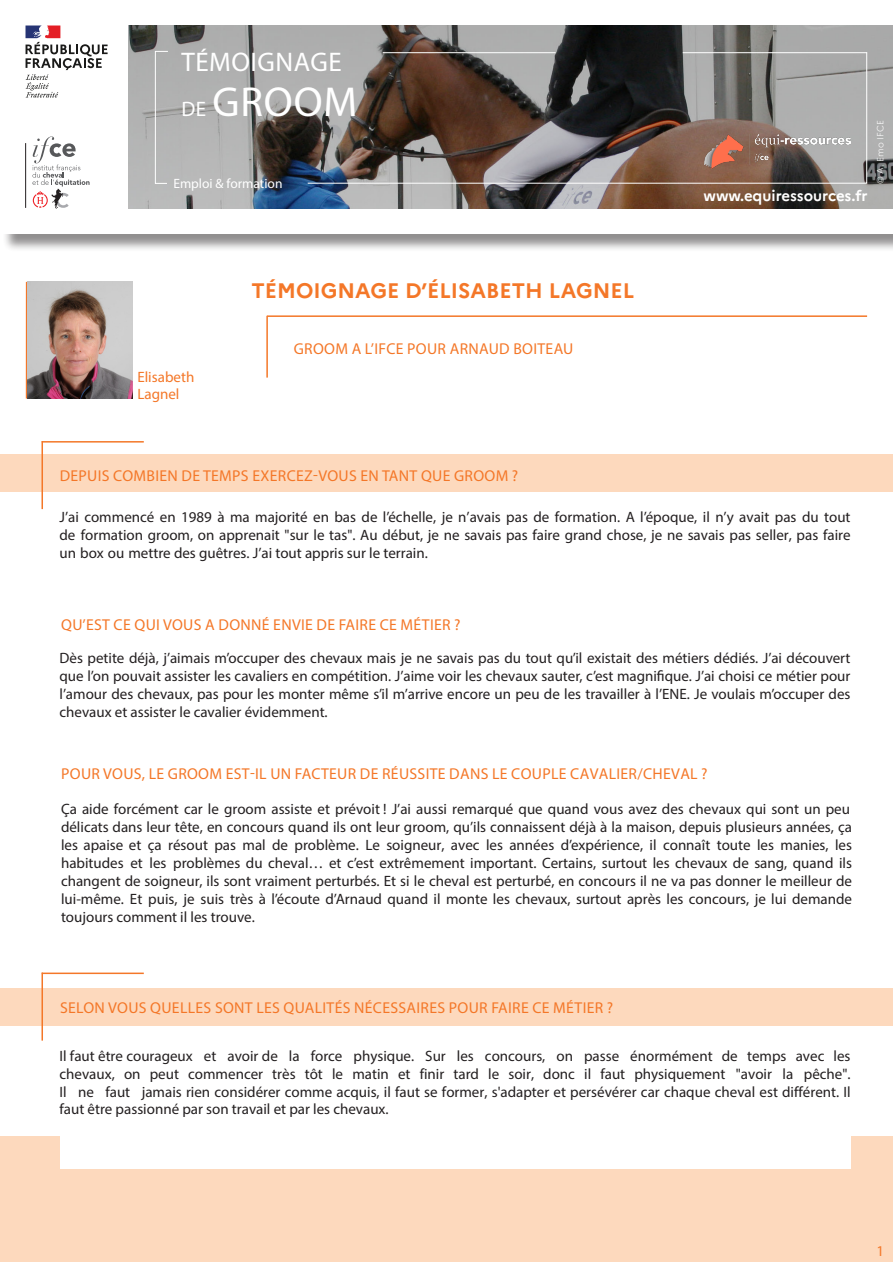
<style>
.page{position:relative;width:893px;height:1263px;background:#fff}
.page>*{position:absolute;margin:0;border:0;box-sizing:border-box;transform-origin:0 0}
.t1{font:42px "Myriad Pro";letter-spacing:.02em;color:#fff}
.t2{font:27px "Myriad Pro";letter-spacing:.02em;color:#fff}
.TITRE{font:700 21px "Marianne";color:#f47728}
.Paragraphe_aplat_col{font:15.75px "Myriad Pro";letter-spacing:.02em;color:#f47728}
.SOUS-TITRE{font:15.75px "Myriad Pro";letter-spacing:.02em;color:#f47728}
.Paragraphe_aplat_col-2{font:15px/18px "Myriad Pro";color:#231f20;text-align:justify}
.t3{font:700 15px "Marianne";letter-spacing:-.005em;color:#fff}
.IFCE_-_NOM_PRÉNOM{font:15px/16.5px "Myriad Pro";color:#f47728}
.t4{font:13.5px "Myriad Pro";color:#fff}
.t5{font:300 9px "Marianne";letter-spacing:.01em;color:#fff}
.s1{font-size:21px}
</style>
<div class="page">
<div style="left:2px;top:211px;width:891px;height:42px;background:#231f20;opacity:.5"></div>
<div style="left:0;top:208px;width:893px;height:26px;background:#fff"></div>
<hr style="left:26px;top:143px;width:1px;height:65px;background:#231f20">
<svg style="left:32px;top:136px;width:58px;height:72px"></svg>
<svg style="left:26px;top:26px;width:82px;height:72px"></svg>
<img style="left:128px;top:26px;width:765px;height:182px">
<svg style="left:155px;top:51px;width:14px;height:133px;background:#b6b7b7"></svg>
<svg style="left:307px;top:52px;width:560px;height:132px;background:#6e6561"></svg>
<img style="left:705px;top:134px;width:145px;height:34px">
<hr style="left:683px;top:52px;width:184px;height:1px;background:#fff">
<div style="left:0;top:1136px;width:893px;height:125px;background:#fdd9bd"></div>
<hr style="left:267px;top:315px;width:600px;height:2px;background:#f47728">
<hr style="left:266px;top:316px;width:2px;height:62px;background:#f47728">
<div style="left:0;top:454px;width:893px;height:38px;background:#fdd9bd"></div>
<hr style="left:42px;top:441px;width:102px;height:2px;background:#f47728">
<hr style="left:42px;top:441px;width:1px;height:68px;background:#f47728">
<div style="left:0;top:988px;width:893px;height:37px;background:#fdd9bd"></div>
<hr style="left:42px;top:972px;width:102px;height:2px;background:#f47728">
<hr style="left:42px;top:972px;width:1px;height:68px;background:#f47728">
<div style="left:60px;top:1049px;width:790px;height:120px;background:#fff"></div>
<hr style="left:26px;top:282px;width:1px;height:116px;background:#f47728">
<img style="left:27px;top:282px;width:106px;height:116px">
<p class="t2" style="left:181px;top:45px;width:162px">TÉMOIGNAGE</p>
<p class="t1" style="left:181px;top:76px;width:177px"><span class="s1">DE</span> GROOM</p>
<p class="t4" style="left:173px;top:175px;width:111px">Emploi &amp; formation</p>
<p class="t3" style="left:703px;top:187px;width:165px">www.equiressources.fr</p>
<p class="t5" style="left:875px;top:184px;width:65px;rotate:-90deg">© A. Emo IFCE</p>
<p class="TITRE" style="left:251px;top:277px;width:384px">TÉMOIGNAGE D’ÉLISABETH LAGNEL</p>
<p class="IFCE_-_NOM_PRÉNOM" style="left:137px;top:368px;width:58px">Elisabeth<br>Lagnel</p>
<p class="Paragraphe_aplat_col" style="left:294px;top:338px;width:281px">GROOM A L’IFCE POUR ARNAUD BOITEAU</p>
<p class="Paragraphe_aplat_col" style="left:60px;top:466px;width:460px">DEPUIS COMBIEN DE TEMPS EXERCEZ-VOUS EN TANT QUE GROOM ?</p>
<p class="Paragraphe_aplat_col-2" style="left:60px;top:507px;width:792px">J’ai commencé en 1989 à ma majorité en bas de l’échelle, je n’avais pas de formation. A l’époque, il n’y avait pas du tout de formation groom, on apprenait "sur le tas". Au début, je ne savais pas faire grand chose, je ne savais pas seller, pas faire un box ou mettre des guêtres. J’ai tout appris sur le terrain.</p>
<p class="SOUS-TITRE" style="left:61px;top:615px;width:401px">QU’EST CE QUI VOUS A DONNÉ ENVIE DE FAIRE CE MÉTIER ?</p>
<p class="Paragraphe_aplat_col-2" style="left:60px;top:648px;width:792px">Dès petite déjà, j’aimais m’occuper des chevaux mais je ne savais pas du tout qu’il existait des métiers dédiés. J’ai découvert que l’on pouvait assister les cavaliers en compétition. J’aime voir les chevaux sauter, c’est magnifique. J’ai choisi ce métier pour l’amour des chevaux, pas pour les monter même s’il m’arrive encore un peu de les travailler à l’ENE. Je voulais m’occuper des chevaux et assister le cavalier évidemment.</p>
<p class="Paragraphe_aplat_col" style="left:61px;top:764px;width:648px">POUR VOUS, LE GROOM EST-IL UN FACTEUR DE RÉUSSITE DANS LE COUPLE CAVALIER/CHEVAL ?</p>
<p class="Paragraphe_aplat_col-2" style="left:61px;top:799px;width:792px;text-align:left">Ça aide forcément car le groom assiste et prévoit ! J’ai aussi remarqué que quand vous avez des chevaux qui sont un peu délicats dans leur tête, en concours quand ils ont leur groom, qu’ils connaissent déjà à la maison, depuis plusieurs années, ça les apaise et ça résout pas mal de problème. Le soigneur, avec les années d’expérience, il connaît toute les manies, les habitudes et les problèmes du cheval… et c’est extrêmement important. Certains, surtout les chevaux de sang, quand ils changent de soigneur, ils sont vraiment perturbés. Et si le cheval est perturbé, en concours il ne va pas donner le meilleur de lui-même. Et puis, je suis très à l’écoute d’Arnaud quand il monte les chevaux, surtout après les concours, je lui demande toujours comment il les trouve.</p>
<p class="Paragraphe_aplat_col" style="left:60px;top:997px;width:554px">SELON VOUS QUELLES SONT LES QUALITÉS NÉCESSAIRES POUR FAIRE CE MÉTIER ?</p>
<p class="Paragraphe_aplat_col-2" style="left:60px;top:1046px;width:792px">Il faut être courageux et avoir de la force physique. Sur les concours, on passe énormément de temps avec les chevaux, on peut commencer très tôt le matin et finir tard le soir, donc il faut physiquement "avoir la pêche".<br>Il ne faut jamais rien considérer comme acquis, il faut se former, s'adapter et persévérer car chaque cheval est différent. Il faut être passionné par son travail et par les chevaux.</p>
<p class="IFCE_-_NOM_PRÉNOM" style="left:876px;top:1242px;width:9px">1</p>
</div>
